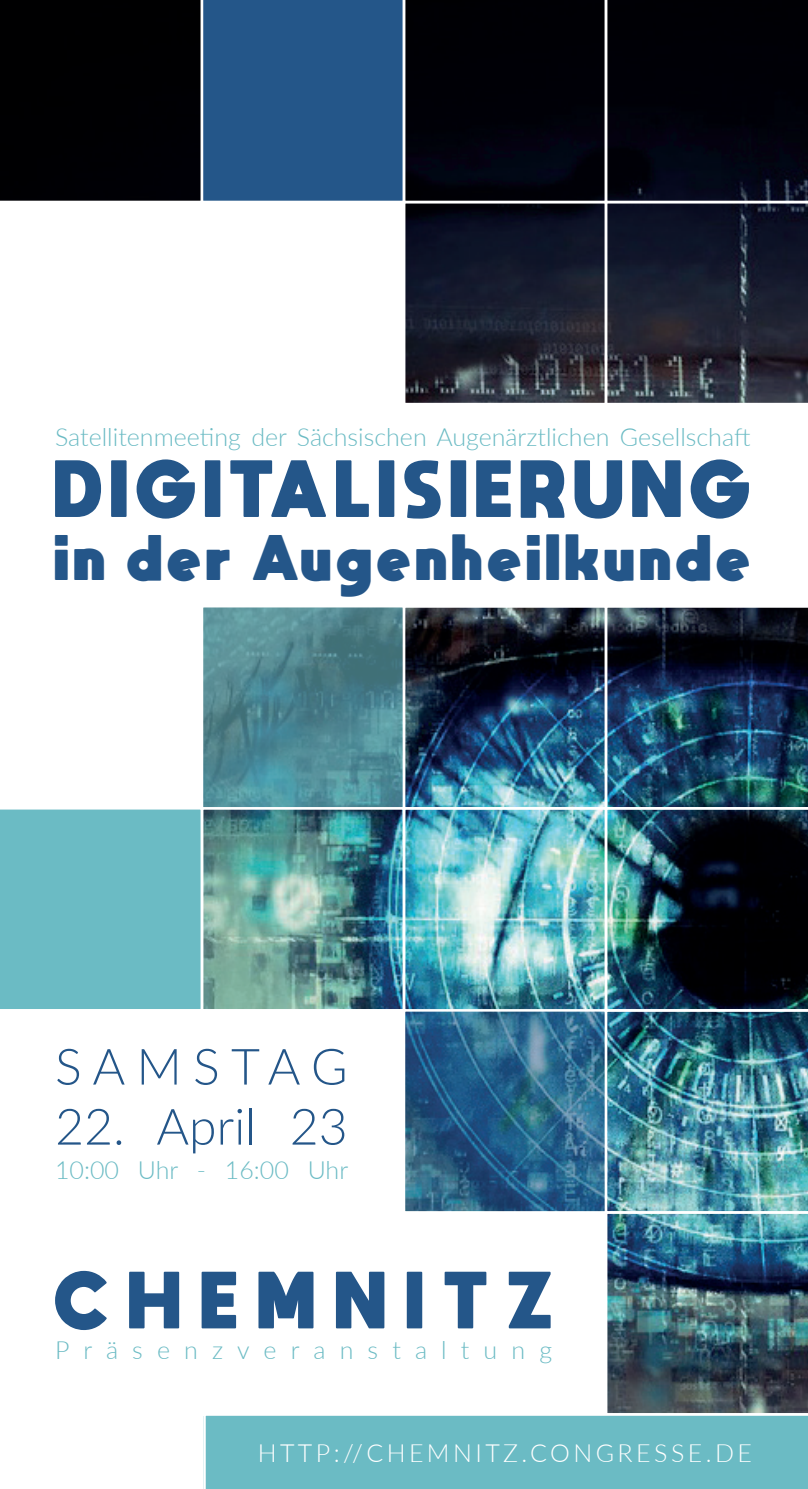
<style>
.page{position:relative;width:808px;height:1489px;background:#fff}
.page>*{position:absolute;margin:0;border:0;box-sizing:border-box;transform-origin:0 0}
.t1{font:800 56.75px "moon get";letter-spacing:.155em;color:#245689}
.t2{font:800 56.75px "moon get";letter-spacing:.38em;color:#245689}
.t3{font:300 50px "Lato";color:#245689}
.t4{font:300 50px "Lato";letter-spacing:.22em;color:#245689}
.t5{font:800 45px "moon get";letter-spacing:.12em;color:#245689}
.t6{font:300 25px "Lato";color:#6bbbc4}
.t7{font:300 25px "Lato";letter-spacing:.14em;color:#fff}
.t8{font:300 25px "Lato";letter-spacing:.565em;color:#6bbbc4}
</style>
<div class="page">
<img style="left:0;top:0;width:808px;height:1488px">
<p class="t6" style="left:55px;top:419px;width:697px">Satellitenmeeting der Sächsischen Augenärztlichen Gesellschaft</p>
<p class="t1" style="left:55px;top:453px;width:697px">DIGITALISIERUNG</p>
<p class="t5" style="left:55px;top:529px;width:697px">in der Augenheilkunde</p>
<p class="t4" style="left:55px;top:1031px;width:294px">SAMSTAG</p>
<p class="t3" style="left:55px;top:1091px;width:294px">22. April 23</p>
<p class="t6" style="left:55px;top:1152px;width:295px">10:00 Uhr - 16:00 Uhr</p>
<p class="t2" style="left:55px;top:1264px;width:499px">CHEMNITZ</p>
<p class="t8" style="left:55px;top:1332px;width:498px">Präsenzveranstaltung</p>
<p class="t7" style="left:258px;top:1435px;width:496px">HTTP://CHEMNITZ.CONGRESSE.DE</p>
</div>
